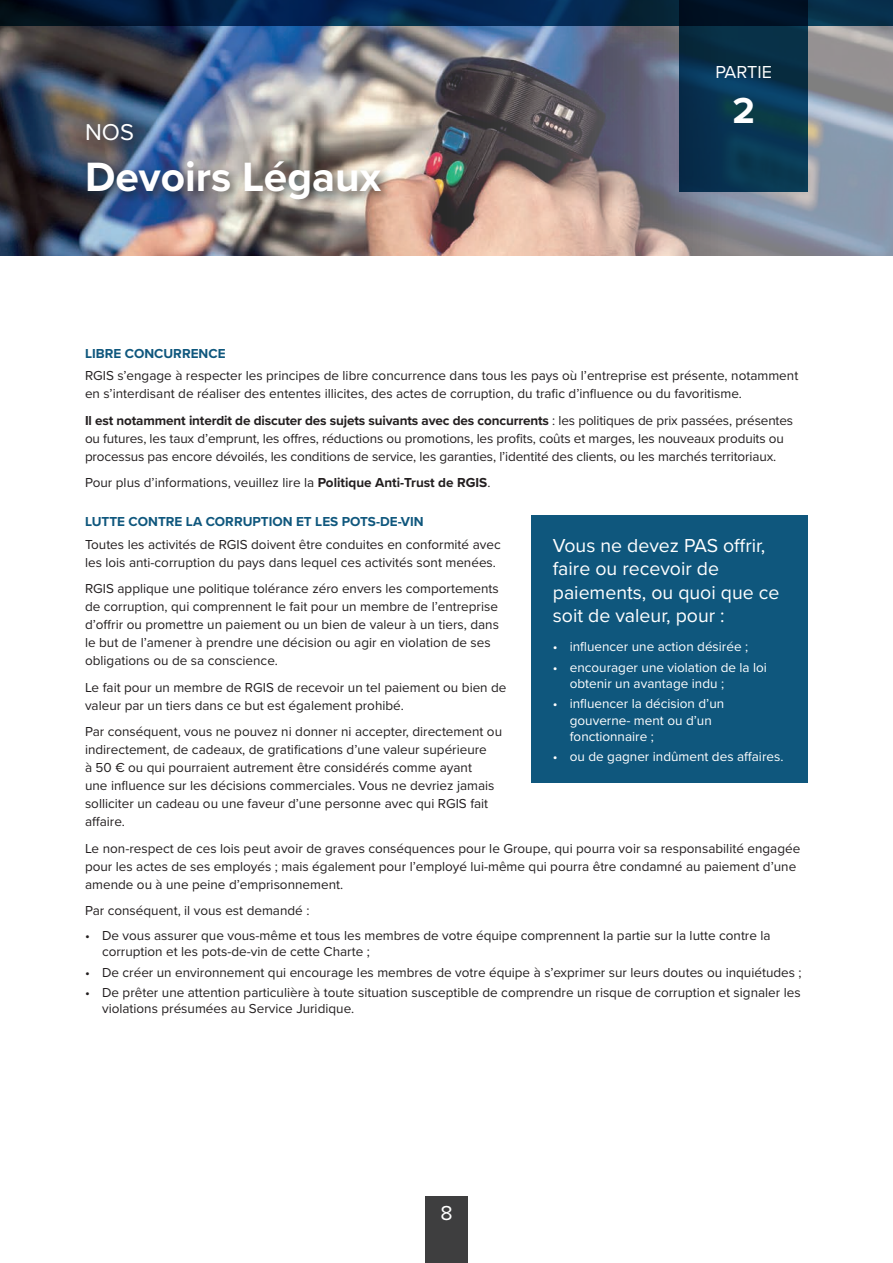
<style>
.page{position:relative;width:893px;height:1263px;background:#fff}
.page>*{position:absolute;margin:0;border:0;box-sizing:border-box;transform-origin:0 0}
.t1{font:700 42.45px "Proxima Nova";color:#fff}
.t2{font:700 37.5px "Proxima Nova";color:#fff}
.t3{font:23.7px "Proxima Nova";color:#fff}
.t4{font:21px "Proxima Nova";color:#fff}
.t5{font:19.5px/23.4px "Proxima Nova";color:#fff}
.t6{font:18px "Proxima Nova";color:#fff}
.t7{font:13.5px/18px "Proxima Nova";color:#231f20}
.t8{font:13.5px/16.2px "Proxima Nova";color:#fff}
.t9{font:700 13.5px "Proxima Nova";color:#0f577d}
.s1{font-weight:700}
</style>
<div class="page">
<div style="left:425px;top:1196px;width:43px;height:67px;background:#3e3e3f"></div>
<img style="left:0;top:26px;width:893px;height:229px">
<svg style="left:0;top:0;width:893px;height:26px;background:#032245"></svg>
<div style="left:82px;top:120px;width:311px;height:92px;background:#231f20;opacity:.75"></div>
<svg style="left:679px;top:0;width:129px;height:191px;background:#062e48"></svg>
<div style="left:531px;top:515px;width:277px;height:267px;background:#0f577d"></div>
<h3 class="t3" style="left:85px;top:115px;width:50px">NOS</h3>
<h1 class="t1" style="left:85px;top:146px;width:298px">Devoirs Légaux</h1>
<h3 class="t6" style="left:715px;top:59px;width:58px">PARTIE</h3>
<h2 class="t2" style="left:732px;top:83px;width:24px">2</h2>
<p class="t9" style="left:85px;top:343px;width:142px">LIBRE CONCURRENCE</p>
<p class="t7" style="left:85px;top:366px;width:715px">RGIS s’engage à respecter les principes de libre concurrence dans tous les pays où l’entreprise est présente, notamment en s’interdisant de réaliser des ententes illicites, des actes de corruption, du trafic d’influence ou du favoritisme.</p>
<p class="t7" style="left:85px;top:410px;width:710px"><span class="s1">Il est notamment interdit de discuter des sujets suivants avec des concurrents</span> : les politiques de prix passées, présentes ou futures, les taux d’emprunt, les offres, réductions ou promotions, les profits, coûts et marges, les nouveaux produits ou processus pas encore dévoilés, les conditions de service, les garanties, l’identité des clients, ou les marchés territoriaux.</p>
<p class="t7" style="left:85px;top:473px;width:407px">Pour plus d’informations, veuillez lire la <span class="s1">Politique Anti-Trust de RGIS</span>.</p>
<p class="t9" style="left:85px;top:512px;width:340px">LUTTE CONTRE LA CORRUPTION ET LES POTS-DE-VIN</p>
<p class="t7" style="left:85px;top:534px;width:417px">Toutes les activités de RGIS doivent être conduites en conformité avec les lois anti-corruption du pays dans lequel ces activités sont menées.</p>
<p class="t7" style="left:85px;top:579px;width:415px">RGIS applique une politique tolérance zéro envers les comportements de corruption, qui comprennent le fait pour un membre de l’entreprise d’offrir ou promettre un paiement ou un bien de valeur à un tiers, dans le but de l’amener à prendre une décision ou agir en violation de ses obligations ou de sa conscience.</p>
<p class="t7" style="left:85px;top:677px;width:423px">Le fait pour un membre de RGIS de recevoir un tel paiement ou bien de valeur par un tiers dans ce but est également prohibé.</p>
<p class="t7" style="left:85px;top:722px;width:419px">Par conséquent, vous ne pouvez ni donner ni accepter, directement ou indirectement, de cadeaux, de gratifications d’une valeur supérieure<br>à 50 € ou qui pourraient autrement être considérés comme ayant<br>une influence sur les décisions commerciales. Vous ne devriez jamais solliciter un cadeau ou une faveur d’une personne avec qui RGIS fait affaire.</p>
<p class="t7" style="left:85px;top:838px;width:717px">Le non-respect de ces lois peut avoir de graves conséquences pour le Groupe, qui pourra voir sa responsabilité engagée pour les actes de ses employés ; mais également pour l’employé lui-même qui pourra être condamné au paiement d’une amende ou à une peine d’emprisonnement.</p>
<p class="t7" style="left:85px;top:901px;width:226px">Par conséquent, il vous est demandé :</p>
<p class="t7" style="left:102px;top:927px;width:670px;line-height:16.2px;text-indent:-17px">• De vous assurer que vous-même et tous les membres de votre équipe comprennent la partie sur la lutte contre la corruption et les pots-de-vin de cette Charte ;</p>
<p class="t7" style="left:85px;top:962px;width:718px">• De créer un environnement qui encourage les membres de votre équipe à s’exprimer sur leurs doutes ou inquiétudes ;</p>
<p class="t7" style="left:102px;top:984px;width:700px;line-height:16.2px;text-indent:-17px">• De prêter une attention particulière à toute situation susceptible de comprendre un risque de corruption et signaler les violations présumées au Service Juridique.</p>
<h3 class="t5" style="left:553px;top:533px;width:228px">Vous ne devez PAS offrir, faire ou recevoir de paiements, ou quoi que ce soit de valeur, pour :</h3>
<p class="t8" style="left:553px;top:638px;width:197px">• influencer une action désirée ;</p>
<p class="t8" style="left:570px;top:658px;width:199px;text-indent:-17px">• encourager une violation de la loi obtenir un avantage indu ;</p>
<p class="t8" style="left:570px;top:695px;width:156px;text-indent:-17px">• influencer la décision d’un gouverne- ment ou d’un fonctionnaire ;</p>
<p class="t8" style="left:553px;top:748px;width:232px">• ou de gagner indûment des affaires.</p>
<h3 class="t4" style="left:440px;top:1198px;width:14px">8</h3>
</div>
